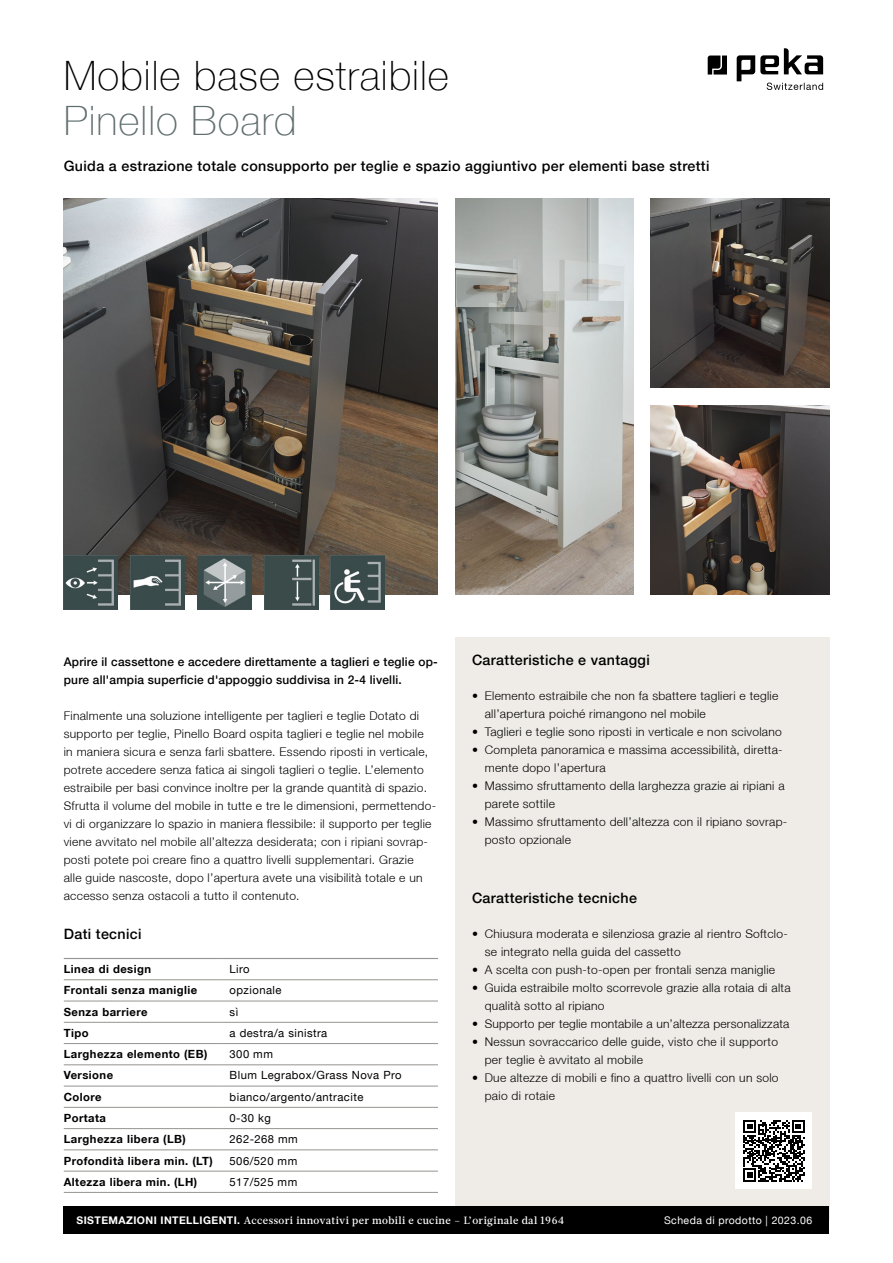
<style>
.page{position:relative;width:893px;height:1263px;background:#fff}
.page>*{position:absolute;margin:0;border:0;box-sizing:border-box;transform-origin:0 0}
.t1{font:100 40.5px "Helvetica Neue LT";letter-spacing:.025em;color:#000}
.t2{font:100 40.5px "Helvetica Neue LT";letter-spacing:.025em;color:#616e6e}
.t3{font:500 14.25px "Helvetica Neue LT";letter-spacing:.025em;color:#000}
.t4{font:300 12px/18px "Helvetica Neue LT";letter-spacing:.025em;color:#000}
.t5{font:500 12px/18px "Helvetica Neue LT";letter-spacing:.02em;color:#000}
.t6{font:700 11.25px "Helvetica Neue LT";letter-spacing:.04em;color:#000}
.t7{font:11.25px "Helvetica Neue LT";letter-spacing:.04em;color:#000}
.t8{font:500 10.5px "Glosa Text";letter-spacing:.04em;color:#fff}
.t9{font:10.5px "Helvetica Neue LT";letter-spacing:.04em;color:#fff}
.s1{font-family:"Helvetica Neue LT";font-weight:700}
</style>
<div class="page">
<div style="left:455px;top:638px;width:374px;height:582px;background:#efece7"></div>
<div style="left:64px;top:1206px;width:765px;height:28px;background:#000"></div>
<svg style="left:708px;top:56px;width:19px;height:19px"></svg>
<svg style="left:737px;top:48px;width:86px;height:42px"></svg>
<hr style="left:64px;top:1001px;width:157px;height:1px;background:#959490">
<hr style="left:221px;top:1001px;width:217px;height:1px;background:#959490">
<hr style="left:64px;top:1022px;width:157px;height:1px;background:#959490">
<hr style="left:221px;top:1022px;width:217px;height:1px;background:#959490">
<hr style="left:64px;top:1043px;width:157px;height:1px;background:#959490">
<hr style="left:221px;top:1043px;width:217px;height:1px;background:#959490">
<hr style="left:64px;top:1064px;width:157px;height:1px;background:#959490">
<hr style="left:221px;top:1064px;width:217px;height:1px;background:#959490">
<hr style="left:64px;top:1086px;width:157px;height:1px;background:#959490">
<hr style="left:221px;top:1086px;width:217px;height:1px;background:#959490">
<hr style="left:64px;top:1107px;width:157px;height:1px;background:#959490">
<hr style="left:221px;top:1107px;width:217px;height:1px;background:#959490">
<hr style="left:64px;top:1128px;width:157px;height:1px;background:#959490">
<hr style="left:221px;top:1128px;width:217px;height:1px;background:#959490">
<hr style="left:64px;top:1149px;width:157px;height:1px;background:#959490">
<hr style="left:221px;top:1149px;width:217px;height:1px;background:#959490">
<hr style="left:64px;top:1171px;width:157px;height:1px;background:#959490">
<hr style="left:221px;top:1171px;width:217px;height:1px;background:#959490">
<hr style="left:64px;top:1192px;width:157px;height:1px;background:#959490">
<hr style="left:221px;top:1192px;width:217px;height:1px;background:#959490">
<hr style="left:64px;top:958px;width:157px;height:1px;background:#959490">
<hr style="left:221px;top:958px;width:217px;height:1px;background:#959490">
<hr style="left:64px;top:979px;width:157px;height:1px;background:#959490">
<hr style="left:221px;top:979px;width:217px;height:1px;background:#959490">
<img style="left:64px;top:198px;width:374px;height:396px">
<img style="left:64px;top:556px;width:54px;height:54px">
<img style="left:131px;top:556px;width:54px;height:54px">
<img style="left:197px;top:556px;width:54px;height:54px">
<img style="left:264px;top:556px;width:54px;height:54px">
<img style="left:331px;top:556px;width:54px;height:54px">
<div style="left:736px;top:1112px;width:76px;height:77px;background:#fff"></div>
<svg style="left:743px;top:1120px;width:62px;height:61px"></svg>
<img style="left:455px;top:198px;width:179px;height:396px">
<img style="left:651px;top:198px;width:178px;height:189px">
<img style="left:651px;top:405px;width:178px;height:189px">
<h1 class="t1" style="left:64px;top:52px;width:387px">Mobile base estraibile</h1>
<h1 class="t2" style="left:64px;top:97px;width:234px">Pinello Board</h1>
<p class="t3" style="left:64px;top:158px;width:647px">Guida a estrazione totale consupporto per teglie e spazio aggiuntivo per elementi base stretti</p>
<p class="t5" style="left:64px;top:652px;width:376px">Aprire il cassettone e accedere direttamente a taglieri e teglie op&shy;pure all'ampia superficie d'appoggio suddivisa in 2-4 livelli.</p>
<p class="t4" style="left:64px;top:706px;width:374px">Finalmente una soluzione intelligente per taglieri e teglie Dotato di supporto per teglie, Pinello Board ospita taglieri e teglie nel mobile<br>in maniera sicura e senza farli sbattere. Essendo riposti in verticale, potrete accedere senza fatica ai singoli taglieri o teglie. L’elemento estraibile per basi convince inoltre per la grande quantità di spazio.<br>Sfrutta il volume del mobile in tutte e tre le dimensioni, permettendo&shy;vi di organizzare lo spazio in maniera flessibile: il supporto per teglie viene avvitato nel mobile all’altezza desiderata; con i ripiani sovrap&shy;posti potete poi creare fino a quattro livelli supplementari. Grazie<br>alle guide nascoste, dopo l’apertura avete una visibilità totale e un accesso senza ostacoli a tutto il contenuto.</p>
<p class="t3" style="left:64px;top:926px;width:79px">Dati tecnici</p>
<p class="t6" style="left:64px;top:962px;width:89px">Linea di design</p>
<p class="t7" style="left:230px;top:962px;width:22px">Liro</p>
<p class="t6" style="left:64px;top:983px;width:135px">Frontali senza maniglie</p>
<p class="t7" style="left:230px;top:984px;width:53px">opzionale</p>
<p class="t6" style="left:64px;top:1005px;width:85px">Senza barriere</p>
<p class="t7" style="left:230px;top:1005px;width:10px">sì</p>
<p class="t6" style="left:64px;top:1026px;width:26px">Tipo</p>
<p class="t7" style="left:230px;top:1026px;width:99px">a destra/a sinistra</p>
<p class="t6" style="left:64px;top:1047px;width:145px">Larghezza elemento (EB)</p>
<p class="t7" style="left:230px;top:1047px;width:45px">300 mm</p>
<p class="t6" style="left:64px;top:1068px;width:51px">Versione</p>
<p class="t7" style="left:230px;top:1069px;width:173px">Blum Legrabox/Grass Nova Pro</p>
<p class="t6" style="left:64px;top:1090px;width:39px">Colore</p>
<p class="t7" style="left:230px;top:1090px;width:135px">bianco/argento/antracite</p>
<p class="t6" style="left:64px;top:1111px;width:44px">Portata</p>
<p class="t7" style="left:230px;top:1111px;width:43px">0-30 kg</p>
<p class="t6" style="left:64px;top:1132px;width:124px">Larghezza libera (LB)</p>
<p class="t7" style="left:230px;top:1132px;width:70px">262-268 mm</p>
<p class="t6" style="left:64px;top:1153px;width:150px">Profondità libera min. (LT)</p>
<p class="t7" style="left:230px;top:1154px;width:69px">506/520 mm</p>
<p class="t6" style="left:64px;top:1175px;width:135px">Altezza libera min. (LH)</p>
<p class="t7" style="left:230px;top:1175px;width:69px">517/525 mm</p>
<p class="t3" style="left:472px;top:651px;width:179px">Caratteristiche e vantaggi</p>
<p class="t4" style="left:485px;top:686px;width:295px;text-indent:-13px">• Elemento estraibile che non fa sbattere taglieri e teglie all’apertura poiché rimangono nel mobile</p>
<p class="t4" style="left:472px;top:722px;width:311px">• Taglieri e teglie sono riposti in verticale e non scivolano</p>
<p class="t4" style="left:485px;top:740px;width:299px;text-indent:-13px">• Completa panoramica e massima accessibilità, diretta&shy;mente dopo l’apertura</p>
<p class="t4" style="left:485px;top:776px;width:301px;text-indent:-13px">• Massimo sfruttamento della larghezza grazie ai ripiani a parete sottile</p>
<p class="t4" style="left:485px;top:812px;width:304px;text-indent:-13px">• Massimo sfruttamento dell’altezza con il ripiano sovrap&shy;posto opzionale</p>
<p class="t3" style="left:472px;top:889px;width:167px">Caratteristiche tecniche</p>
<p class="t4" style="left:485px;top:924px;width:305px;text-indent:-13px">• Chiusura moderata e silenziosa grazie al rientro Softclo&shy;se integrato nella guida del cassetto</p>
<p class="t4" style="left:472px;top:960px;width:305px">• A scelta con push-to-open per frontali senza maniglie</p>
<p class="t4" style="left:485px;top:978px;width:307px;text-indent:-13px">• Guida estraibile molto scorrevole grazie alla rotaia di alta qualità sotto al ripiano</p>
<p class="t4" style="left:472px;top:1014px;width:319px">• Supporto per teglie montabile a un’altezza personalizzata</p>
<p class="t4" style="left:485px;top:1032px;width:295px;text-indent:-13px">• Nessun sovraccarico delle guide, visto che il supporto per teglie è avvitato al mobile</p>
<p class="t4" style="left:485px;top:1068px;width:295px;text-indent:-13px">• Due altezze di mobili e fino a quattro livelli con un solo paio di rotaie</p>
<p class="t8" style="left:77px;top:1213px;width:489px"><span class="s1">SISTEMAZIONI INTELLIGENTI.</span> Accessori innovativi per mobili e cucine – L’originale dal 1964</p>
<p class="t9" style="left:664px;top:1214px;width:150px">Scheda di prodotto | 2023.06</p>
</div>
